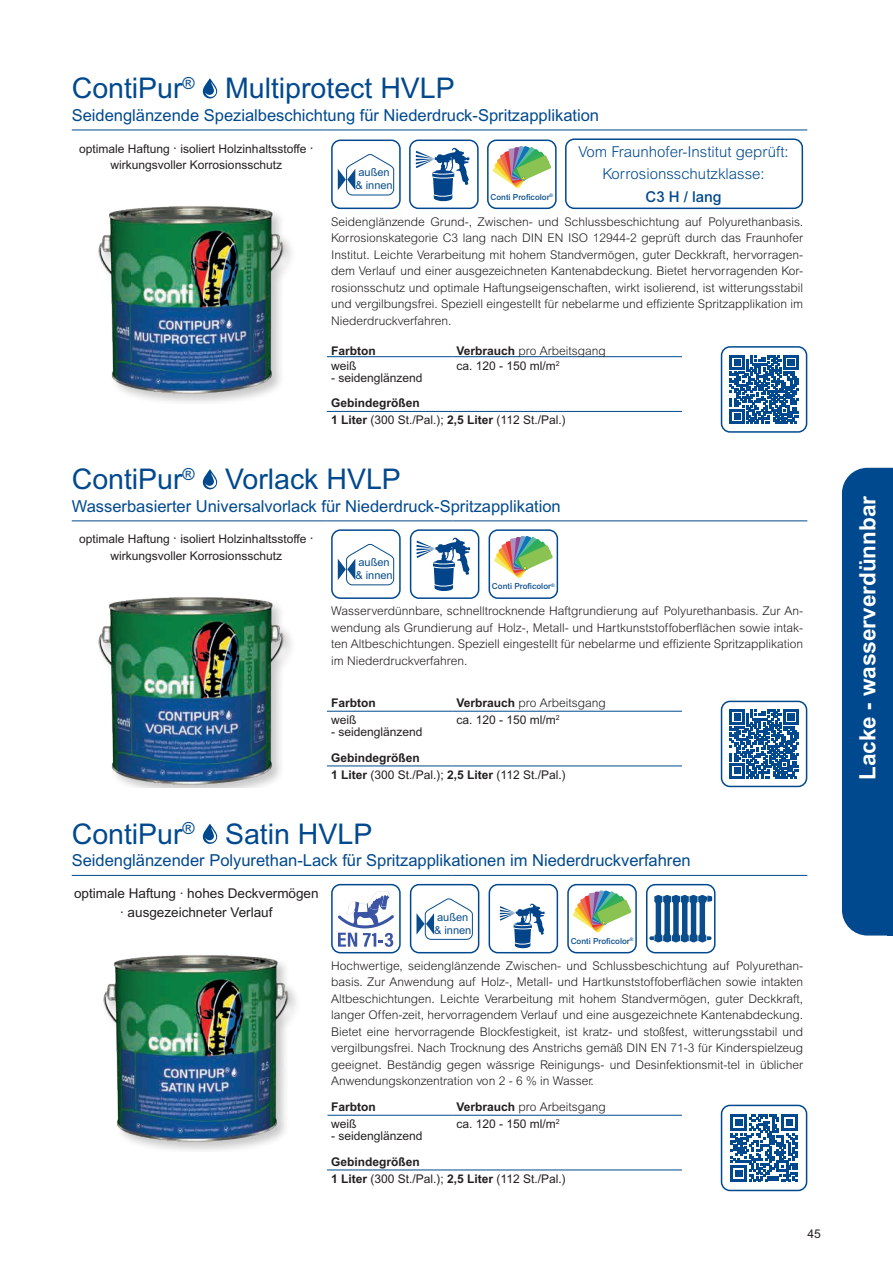
<style>
.page{position:relative;width:893px;height:1263px;background:#fff}
.page>*{position:absolute;margin:0;border:0;box-sizing:border-box;transform-origin:0 0}
.Produktname_Lack{font:28.5px "Arial MT Std";color:#01498e}
.t1{font:700 22.5px "Arial MT Std";color:#fff}
.Schlagsatz_Lack{font:16.5px "Arial MT Std";color:#01498e}
.t2{font:300 15px/22.5px "Arial MT Std";color:#01498e;text-align:center}
.Bullets{font:13.5px "Arial MT Std";color:#231f20}
.Eigenschatften{font:300 12px/16.5px "Arial MT Std";color:#231f20;text-align:justify}
.Tabelle{font:12px "Arial MT Std";color:#231f20}
.Bullets-2{font:12px/16.5px "Arial MT Std";color:#231f20;text-align:center}
.Tabelle-2{font:300 12px "Arial MT Std";color:#231f20}
.Tabelle-3{font:700 12px "Arial MT Std";color:#231f20}
.t3{font:10.95px/13.2px "Arial MT Std";color:#094d8c}
.t4{font:500 8.25px "Arial MT Std";color:#094d8c}
.s1{font-size:13.5px}
.s2{font-weight:500}
.s3{font-weight:700}
</style>
<div class="page">
<hr style="left:327px;top:356px;width:125px;height:1px;background:#01498e">
<hr style="left:452px;top:356px;width:230px;height:1px;background:#01498e">
<hr style="left:327px;top:411px;width:125px;height:1px;background:#01498e">
<hr style="left:452px;top:411px;width:230px;height:1px;background:#01498e">
<hr style="left:72px;top:130px;width:255px;height:1px;background:#01498e">
<hr style="left:327px;top:130px;width:125px;height:1px;background:#01498e">
<hr style="left:452px;top:130px;width:230px;height:1px;background:#01498e">
<hr style="left:682px;top:130px;width:125px;height:1px;background:#01498e">
<svg style="left:202px;top:78px;width:15px;height:20px"></svg>
<img style="left:98px;top:206px;width:194px;height:196px">
<svg style="left:338px;top:154px;width:56px;height:41px"></svg>
<div style="left:331px;top:140px;width:70px;height:69px;border:2px solid #01498e;border-radius:9px"></div>
<svg style="left:416px;top:148px;width:53px;height:53px"></svg>
<div style="left:409px;top:140px;width:70px;height:69px;border:2px solid #01498e;border-radius:9px"></div>
<svg style="left:492px;top:146px;width:59px;height:42px"></svg>
<div style="left:487px;top:140px;width:70px;height:69px;border:2px solid #01498e;border-radius:9px"></div>
<div style="left:565px;top:138px;width:238px;height:71px;border:2px solid #01498e;border-radius:9px"></div>
<svg style="left:730px;top:355px;width:68px;height:69px"></svg>
<div style="left:721px;top:346px;width:86px;height:87px;border:2px solid #01498e;border-radius:9px"></div>
<hr style="left:327px;top:711px;width:125px;height:1px;background:#01498e">
<hr style="left:452px;top:711px;width:230px;height:1px;background:#01498e">
<hr style="left:327px;top:766px;width:125px;height:1px;background:#01498e">
<hr style="left:452px;top:766px;width:230px;height:1px;background:#01498e">
<hr style="left:72px;top:521px;width:255px;height:1px;background:#01498e">
<hr style="left:327px;top:521px;width:125px;height:1px;background:#01498e">
<hr style="left:452px;top:521px;width:230px;height:1px;background:#01498e">
<hr style="left:682px;top:521px;width:125px;height:1px;background:#01498e">
<svg style="left:202px;top:469px;width:15px;height:20px"></svg>
<img style="left:98px;top:597px;width:194px;height:190px">
<svg style="left:338px;top:543px;width:56px;height:42px"></svg>
<div style="left:331px;top:529px;width:70px;height:70px;border:2px solid #01498e;border-radius:9px"></div>
<svg style="left:416px;top:538px;width:54px;height:53px"></svg>
<div style="left:410px;top:529px;width:69px;height:70px;border:2px solid #01498e;border-radius:9px"></div>
<svg style="left:494px;top:536px;width:59px;height:42px"></svg>
<div style="left:489px;top:529px;width:69px;height:70px;border:2px solid #01498e;border-radius:9px"></div>
<svg style="left:730px;top:710px;width:68px;height:68px"></svg>
<div style="left:721px;top:701px;width:86px;height:86px;border:2px solid #01498e;border-radius:9px"></div>
<hr style="left:72px;top:875px;width:255px;height:1px;background:#01498e">
<hr style="left:327px;top:875px;width:125px;height:1px;background:#01498e">
<hr style="left:452px;top:875px;width:230px;height:1px;background:#01498e">
<hr style="left:682px;top:875px;width:125px;height:1px;background:#01498e">
<hr style="left:327px;top:1115px;width:125px;height:1px;background:#01498e">
<hr style="left:452px;top:1115px;width:230px;height:1px;background:#01498e">
<hr style="left:327px;top:1170px;width:125px;height:1px;background:#01498e">
<hr style="left:452px;top:1170px;width:230px;height:1px;background:#01498e">
<svg style="left:202px;top:824px;width:15px;height:20px"></svg>
<img style="left:103px;top:955px;width:194px;height:195px">
<svg style="left:338px;top:890px;width:56px;height:57px"></svg>
<div style="left:331px;top:884px;width:70px;height:69px;border:2px solid #01498e;border-radius:9px"></div>
<svg style="left:416px;top:898px;width:57px;height:42px"></svg>
<div style="left:410px;top:884px;width:69px;height:69px;border:2px solid #01498e;border-radius:9px"></div>
<svg style="left:500px;top:904px;width:45px;height:44px"></svg>
<div style="left:489px;top:884px;width:69px;height:69px;border:2px solid #01498e;border-radius:9px"></div>
<svg style="left:573px;top:890px;width:58px;height:42px"></svg>
<div style="left:567px;top:884px;width:70px;height:69px;border:2px solid #01498e;border-radius:9px"></div>
<svg style="left:649px;top:895px;width:63px;height:47px"></svg>
<div style="left:646px;top:884px;width:69px;height:69px;border:2px solid #01498e;border-radius:9px"></div>
<svg style="left:731px;top:1114px;width:66px;height:67px"></svg>
<div style="left:721px;top:1105px;width:86px;height:86px;border:2px solid #01498e;border-radius:9px"></div>
<div style="left:842px;top:468px;width:51px;height:467px;background:#01498e"></div>
<p class="Produktname_Lack" style="left:72px;top:72px;width:384px">ContiPur<sup>®</sup> Multiprotect HVLP</p>
<p class="Schlagsatz_Lack" style="left:72px;top:105px;width:529px">Seidenglänzende Spezialbeschichtung für Niederdruck-Spritzapplikation</p>
<p class="Bullets-2" style="left:79px;top:140px;width:236px">optimale Haftung <span class="s1">·</span> isoliert Holzinhaltsstoffe <span class="s1">· </span>wirkungsvoller Korrosionsschutz</p>
<p class="t3" style="left:355px;top:166px;width:39px">außen &amp; innen</p>
<p class="t4" style="left:490px;top:192px;width:64px">Conti Proficolor<sup>®</sup></p>
<p class="t2" style="left:578px;top:140px;width:212px">Vom Fraunhofer-Institut geprüft:</p>
<p class="t2" style="left:602px;top:163px;width:164px">Korrosionsschutzklasse:<br><span class="s2">C3 H / lang</span></p>
<p class="Eigenschatften" style="left:331px;top:213px;width:473px">Seidenglänzende Grund-, Zwischen- und Schlussbeschichtung auf Polyurethanbasis.<br>Korrosionskategorie C3 lang nach DIN EN ISO 12944-2 geprüft durch das Fraunhofer Institut. Leichte Verarbeitung mit hohem Standvermögen, guter Deckkraft, hervorragen&shy;dem Verlauf und einer ausgezeichneten Kantenabdeckung. Bietet hervorragenden Kor&shy;rosionsschutz und optimale Haftungseigenschaften, wirkt isolierend, ist witterungsstabil und vergilbungsfrei. Speziell eingestellt für nebelarme und effiziente Spritzapplikation im Niederdruckverfahren.</p>
<p class="Tabelle-3" style="left:331px;top:343px;width:46px">Farbton</p>
<p class="Tabelle-2" style="left:457px;top:343px;width:151px"><span class="s3">Verbrauch</span> pro Arbeitsgang</p>
<p class="Tabelle" style="left:331px;top:359px;width:27px">weiß</p>
<p class="Tabelle" style="left:331px;top:371px;width:93px">- seidenglänzend</p>
<p class="Tabelle" style="left:457px;top:359px;width:105px">ca. 120 - 150 ml/m<sup>2</sup></p>
<p class="Tabelle-3" style="left:331px;top:396px;width:90px">Gebindegrößen</p>
<p class="Tabelle" style="left:331px;top:413px;width:236px"><span class="s3">1 Liter</span> (300 St./Pal.); <span class="s3">2,5 Liter</span> (112 St./Pal.)</p>
<p class="Produktname_Lack" style="left:72px;top:463px;width:331px">ContiPur<sup>®</sup> Vorlack HVLP</p>
<p class="Schlagsatz_Lack" style="left:72px;top:496px;width:490px">Wasserbasierter Universalvorlack für Niederdruck-Spritzapplikation</p>
<p class="Bullets-2" style="left:79px;top:531px;width:236px">optimale Haftung <span class="s1">·</span> isoliert Holzinhaltsstoffe <span class="s1">· </span>wirkungsvoller Korrosionsschutz</p>
<p class="t3" style="left:355px;top:555px;width:39px">außen &amp; innen</p>
<p class="t4" style="left:492px;top:582px;width:64px">Conti Proficolor<sup>®</sup></p>
<p class="Eigenschatften" style="left:331px;top:603px;width:473px">Wasserverdünnbare, schnelltrocknende Haftgrundierung auf Polyurethanbasis. Zur An&shy;wendung als Grundierung auf Holz-, Metall- und Hartkunststoffoberflächen sowie intak&shy;ten Altbeschichtungen. Speziell eingestellt für nebelarme und effiziente Spritzapplikation im Niederdruckverfahren.</p>
<p class="Tabelle-3" style="left:331px;top:696px;width:46px">Farbton</p>
<p class="Tabelle-2" style="left:457px;top:696px;width:151px"><span class="s3">Verbrauch</span> pro Arbeitsgang</p>
<p class="Tabelle" style="left:331px;top:713px;width:27px">weiß</p>
<p class="Tabelle" style="left:331px;top:725px;width:93px">- seidenglänzend</p>
<p class="Tabelle" style="left:457px;top:713px;width:105px">ca. 120 - 150 ml/m<sup>2</sup></p>
<p class="Tabelle-3" style="left:331px;top:751px;width:90px">Gebindegrößen</p>
<p class="Tabelle" style="left:331px;top:768px;width:236px"><span class="s3">1 Liter</span> (300 St./Pal.); <span class="s3">2,5 Liter</span> (112 St./Pal.)</p>
<p class="Produktname_Lack" style="left:72px;top:818px;width:302px">ContiPur<sup>®</sup> Satin HVLP</p>
<p class="Schlagsatz_Lack" style="left:72px;top:851px;width:620px">Seidenglänzender Polyurethan-Lack für Spritzapplikationen im Niederdruckverfahren</p>
<p class="Bullets" style="left:74px;top:885px;width:246px">optimale Haftung · hohes Deckvermögen</p>
<p class="Bullets" style="left:120px;top:905px;width:154px">· ausgezeichneter Verlauf</p>
<p class="t3" style="left:434px;top:910px;width:39px">außen &amp; innen</p>
<p class="t4" style="left:571px;top:936px;width:64px">Conti Proficolor<sup>®</sup></p>
<p class="Eigenschatften" style="left:331px;top:957px;width:473px">Hochwertige, seidenglänzende Zwischen- und Schlussbeschichtung auf Polyurethan&shy;basis. Zur Anwendung auf Holz-, Metall- und Hartkunststoffoberflächen sowie intakten Altbeschichtungen. Leichte Verarbeitung mit hohem Standvermögen, guter Deckkraft, langer Offen-zeit, hervorragendem Verlauf und eine ausgezeichnete Kantenabdeckung.<br>Bietet eine hervorragende Blockfestigkeit, ist kratz- und stoßfest, witterungsstabil und vergilbungsfrei. Nach Trocknung des Anstrichs gemäß DIN EN 71-3 für Kinderspielzeug geeignet. Beständig gegen wässrige Reinigungs- und Desinfektionsmit-tel in üblicher Anwendungskonzentration von 2 - 6 % in Wasser.</p>
<p class="Tabelle-3" style="left:331px;top:1100px;width:46px">Farbton</p>
<p class="Tabelle-2" style="left:457px;top:1100px;width:151px"><span class="s3">Verbrauch</span> pro Arbeitsgang</p>
<p class="Tabelle" style="left:331px;top:1117px;width:27px">weiß</p>
<p class="Tabelle" style="left:331px;top:1129px;width:93px">- seidenglänzend</p>
<p class="Tabelle" style="left:457px;top:1117px;width:105px">ca. 120 - 150 ml/m<sup>2</sup></p>
<p class="Tabelle-3" style="left:331px;top:1155px;width:90px">Gebindegrößen</p>
<p class="Tabelle" style="left:331px;top:1172px;width:236px"><span class="s3">1 Liter</span> (300 St./Pal.); <span class="s3">2,5 Liter</span> (112 St./Pal.)</p>
<p class="Bullets-2" style="left:808px;top:1225px;width:15px">45</p>
<h2 class="t1" style="left:854px;top:780px;width:286px;rotate:-90deg">Lacke - wasserverdünnbar</h2>
</div>
